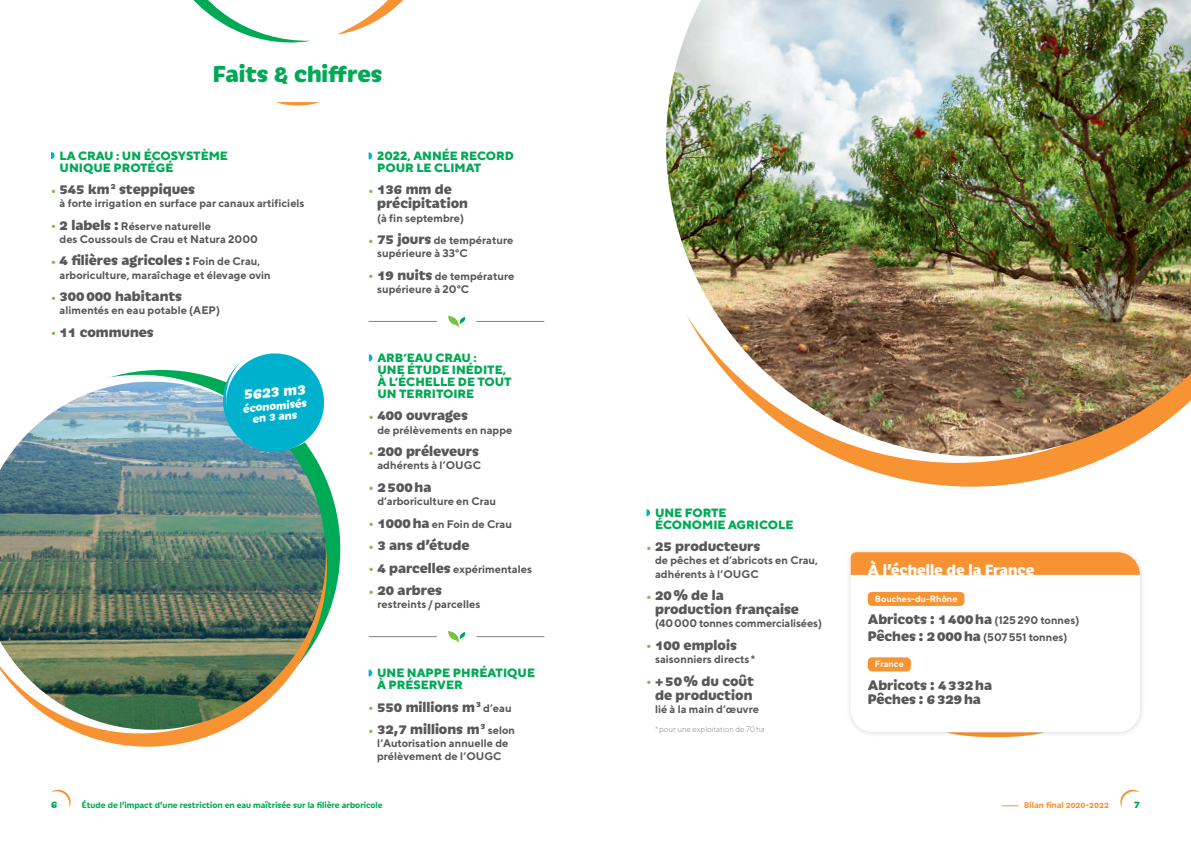
<style>
.page{position:relative;width:1191px;height:842px;background:#fff}
.page>*{position:absolute;margin:0;border:0;box-sizing:border-box;transform-origin:0 0}
.t1{font:800 25px "Iskra";color:#00a955}
.t2{font:800 16px "Iskra";color:#fff}
.t3{font:800 15px/14px "Iskra";color:#57585a}
.t4{font:800 12px/12px "TT Norms";color:#00a955}
.t5{font:800 12px/11px "Iskra";color:#fff;text-align:center}
.t6{font:700 11px/13.2px "TT Norms";color:#57585a}
.t7{font:800 11px "Iskra";color:#00a955}
.t8{font:700 9px "Iskra";color:#00a955}
.t9{font:700 9px "TT Norms";color:#fff}
.t10{font:700 9px "Iskra";letter-spacing:.005em;color:#f79332}
.t11{font:300 8px "TT Norms";color:#808285}
.s1{font-family:"TT Norms";font-weight:900;font-size:11px;color:#79c142}
.s2{font-weight:900;color:#79c142}
.s3{font-family:"Iskra";font-weight:800;font-size:15px}
.s4{font-family:"TT Norms";font-weight:700;font-size:11px}
</style>
<div class="page">
<svg style="left:193px;top:0;width:117px;height:43px"></svg>
<svg style="left:338px;top:0;width:65px;height:34px"></svg>
<svg style="left:51px;top:790px;width:20px;height:18px"></svg>
<svg style="left:1120px;top:790px;width:20px;height:18px"></svg>
<svg style="left:1001px;top:805px;width:17px;height:1px"></svg>
<svg style="left:646px;top:509px;width:4px;height:7px"></svg>
<svg style="left:369px;top:354px;width:3px;height:7px"></svg>
<svg style="left:369px;top:152px;width:3px;height:7px"></svg>
<svg style="left:51px;top:152px;width:4px;height:7px"></svg>
<svg style="left:369px;top:669px;width:3px;height:7px"></svg>
<svg style="left:276px;top:102px;width:43px;height:3px"></svg>
<svg style="left:119px;top:370px;width:221px;height:247px"></svg>
<svg style="left:79px;top:458px;width:248px;height:289px"></svg>
<svg style="left:850px;top:463px;width:243px;height:24px;fill:#f79332"></svg>
<svg style="left:834px;top:456px;width:275px;height:7px;fill:#f79332"></svg>
<img style="left:0;top:382px;width:326px;height:348px">
<img style="left:666px;top:0;width:525px;height:456px">
<svg style="left:216px;top:353px;width:121px;height:105px"></svg>
<div style="left:845px;top:547px;width:300px;height:190px;background:#231f20;opacity:.15"></div>
<svg style="left:850px;top:575px;width:290px;height:157px"></svg>
<div style="left:867px;top:592px;width:97px;height:14px;background:#f79332;border-radius:4px"></div>
<div style="left:867px;top:657px;width:44px;height:14px;background:#f79332;border-radius:4px"></div>
<svg style="left:850px;top:552px;width:290px;height:23px"></svg>
<hr style="left:369px;top:321px;width:68px;height:1px;background:#808285">
<hr style="left:476px;top:321px;width:68px;height:1px;background:#808285">
<svg style="left:448px;top:316px;width:18px;height:12px"></svg>
<hr style="left:369px;top:636px;width:68px;height:1px;background:#808285">
<hr style="left:476px;top:636px;width:68px;height:1px;background:#808285">
<svg style="left:448px;top:631px;width:18px;height:12px"></svg>
<h1 class="t1" style="left:213px;top:55px;width:171px">Faits &amp; chiffres</h1>
<p class="t4" style="left:60px;top:149px;width:170px">LA CRAU : UN ÉCOSYSTÈME<br>UNIQUE PROTÉGÉ</p>
<h3 class="t3" style="left:51px;top:181px;width:146px"><span class="s1">•</span> 545 km<sup>2</sup> steppiques</h3>
<p class="t6" style="left:60px;top:196px;width:246px">à forte irrigation en surface par canaux artificiels</p>
<p class="t6" style="left:60px;top:219px;width:200px;text-indent:-9px"><span class="s2">•</span> <span class="s3">2 labels :</span> Réserve naturelle<br>des Coussouls de Crau et Natura 2000</p>
<h3 class="t3" style="left:51px;top:252px;width:211px"><span class="s1">•</span> 4 filières agricoles : <span class="s4">Foin de Crau,</span></h3>
<p class="t6" style="left:60px;top:268px;width:213px">arboriculture, maraîchage et élevage ovin</p>
<h3 class="t3" style="left:51px;top:288px;width:133px"><span class="s1">•</span> 300000 habitants</h3>
<p class="t6" style="left:60px;top:304px;width:162px">alimentés en eau potable (AEP)</p>
<h3 class="t3" style="left:51px;top:324px;width:104px"><span class="s1">•</span> 11 communes</h3>
<h2 class="t2" style="left:243px;top:382px;width:64px;rotate:-5deg">5623 m3</h2>
<p class="t5" style="left:242px;top:402px;width:66px;rotate:-5deg">économisés en 3 ans</p>
<p class="t4" style="left:377px;top:149px;width:138px">2022, ANNÉE RECORD<br>POUR LE CLIMAT</p>
<h3 class="t3" style="left:377px;top:181px;width:92px;text-indent:-9px"><span class="s1">•</span> 136 mm de précipitation</h3>
<p class="t6" style="left:377px;top:211px;width:89px">(à fin septembre)</p>
<p class="t6" style="left:377px;top:233px;width:138px;text-indent:-9px"><span class="s2">•</span> <span class="s3">75 jours</span> de température supérieure à 33°C</p>
<p class="t6" style="left:377px;top:269px;width:139px;text-indent:-9px"><span class="s2">•</span> <span class="s3">19 nuits</span> de température supérieure à 20°C</p>
<p class="t4" style="left:377px;top:351px;width:136px">ARB’EAU CRAU :<br>UNE ÉTUDE INÉDITE,<br>À L’ÉCHELLE DE TOUT<br>UN TERRITOIRE</p>
<h3 class="t3" style="left:369px;top:407px;width:101px"><span class="s1">•</span> 400 ouvrages</h3>
<p class="t6" style="left:377px;top:423px;width:136px">de prélèvements en nappe</p>
<h3 class="t3" style="left:369px;top:443px;width:112px"><span class="s1">•</span> 200 préleveurs</h3>
<p class="t6" style="left:377px;top:459px;width:105px">adhérents à l’OUGC</p>
<h3 class="t3" style="left:369px;top:479px;width:64px"><span class="s1">•</span> 2500ha</h3>
<p class="t6" style="left:377px;top:494px;width:120px">d’arboriculture en Crau</p>
<p class="t6" style="left:369px;top:517px;width:145px"><span class="s2">•</span> <span class="s3">1000ha</span> en Foin de Crau</p>
<h3 class="t3" style="left:369px;top:537px;width:102px"><span class="s1">•</span> 3 ans d’étude</h3>
<p class="t6" style="left:369px;top:562px;width:165px"><span class="s2">•</span> <span class="s3">4 parcelles</span> expérimentales</p>
<h3 class="t3" style="left:369px;top:582px;width:75px"><span class="s1">•</span> 20 arbres</h3>
<p class="t6" style="left:377px;top:597px;width:105px">restreints /parcelles</p>
<p class="t4" style="left:377px;top:666px;width:159px">UNE NAPPE PHRÉATIQUE<br>À PRÉSERVER</p>
<h3 class="t3" style="left:369px;top:698px;width:114px"><span class="s1">•</span> 550 millions m<sup>3</sup></h3>
<p class="t6" style="left:483px;top:701px;width:30px">d’eau</p>
<h3 class="t3" style="left:369px;top:721px;width:118px"><span class="s1">•</span> 32,7 millions m<sup>3</sup></h3>
<p class="t6" style="left:377px;top:723px;width:139px;text-indent:111px">selon l’Autorisation annuelle de prélèvement de l’OUGC</p>
<p class="t4" style="left:655px;top:506px;width:140px">UNE FORTE<br>ÉCONOMIE AGRICOLE</p>
<h3 class="t3" style="left:646px;top:538px;width:115px"><span class="s1">•</span> 25 producteurs</h3>
<p class="t6" style="left:655px;top:554px;width:165px">de pêches et d’abricots en Crau, adhérents à l’OUGC</p>
<h3 class="t3" style="left:655px;top:587px;width:145px;text-indent:-9px"><span class="s1">•</span> 20% de la production française</h3>
<p class="t6" style="left:655px;top:617px;width:168px">(40000 tonnes commercialisées)</p>
<h3 class="t3" style="left:646px;top:637px;width:92px"><span class="s1">•</span> 100 emplois</h3>
<p class="t6" style="left:655px;top:652px;width:102px">saisonniers directs *</p>
<h3 class="t3" style="left:646px;top:672px;width:109px;text-align:center"><span class="s1">•</span> +50% du coût de production</h3>
<p class="t6" style="left:655px;top:702px;width:105px">lié à la main d’œuvre</p>
<p class="t11" style="left:655px;top:724px;width:111px">*pour une exploitation de 70ha</p>
<h2 class="t2" style="left:867px;top:558px;width:168px">À l’échelle de la France</h2>
<p class="t9" style="left:874px;top:593px;width:84px">Bouches-du-Rhône</p>
<h3 class="t3" style="left:867px;top:611px;width:213px">Abricots : 1400ha <span class="s4">(125290 tonnes)</span></h3>
<p class="t6" style="left:867px;top:630px;width:201px"><span class="s3">Pêches : 2000ha</span> (507551 tonnes)</p>
<p class="t9" style="left:874px;top:659px;width:30px">France</p>
<h3 class="t3" style="left:867px;top:676px;width:126px">Abricots : 4332ha<br>Pêches : 6329ha</h3>
<p class="t7" style="left:51px;top:796px;width:8px">6</p>
<p class="t8" style="left:82px;top:798px;width:302px">Étude de l’impact d’une restriction en eau maîtrisée sur la filière arboricole</p>
<p class="t10" style="left:1024px;top:798px;width:86px">Bilan final 2020-2022</p>
<p class="t7" style="left:1133px;top:796px;width:8px">7</p>
</div>
